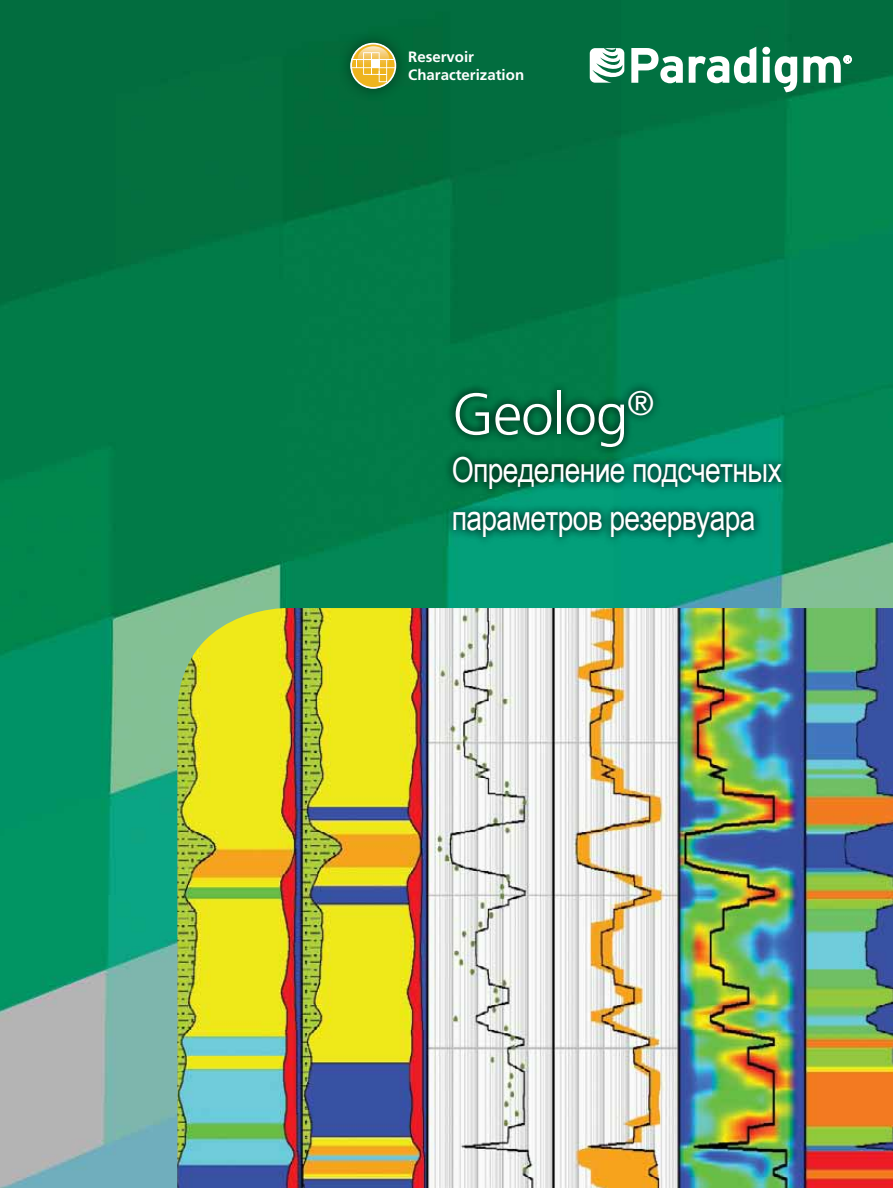
<style>
.page{position:relative;width:893px;height:1188px;background:#fff}
.page>*{position:absolute;margin:0;border:0;box-sizing:border-box;transform-origin:0 0}
.t1{font:300 58.5px "Frutiger LT Std";letter-spacing:-.02em;color:#fff}
.t2{font:34.5px/48px "Arial Narrow";letter-spacing:-.02em;color:#fff}
.t3{font:700 15px/18px "Frutiger LT Std";color:#fff}
</style>
<div class="page">
<img style="left:0;top:0;width:892px;height:1188px">
<svg style="left:589px;top:48px;width:35px;height:35px"></svg>
<svg style="left:631px;top:48px;width:51px;height:35px"></svg>
<svg style="left:688px;top:47px;width:68px;height:36px"></svg>
<svg style="left:762px;top:47px;width:34px;height:45px"></svg>
<svg style="left:803px;top:56px;width:48px;height:27px"></svg>
<div style="left:337px;top:29px;width:72px;height:73px;background:#006939"></div>
<svg style="left:350px;top:43px;width:46px;height:46px"></svg>
<div style="left:371px;top:60px;width:8px;height:8px;background:#fff"></div>
<svg style="left:444px;top:382px;width:345px;height:165px;background:#007a56"></svg>
<img style="left:177px;top:608px;width:715px;height:580px">
<p class="t3" style="left:408px;top:48px;width:117px">Reservoir<br>Characterization</p>
<h1 class="t1" style="left:451px;top:381px;width:204px">Geolog<sup>®</sup></h1>
<p class="t2" style="left:451px;top:445px;width:331px">Определение подсчетных параметров резервуара</p>
</div>
